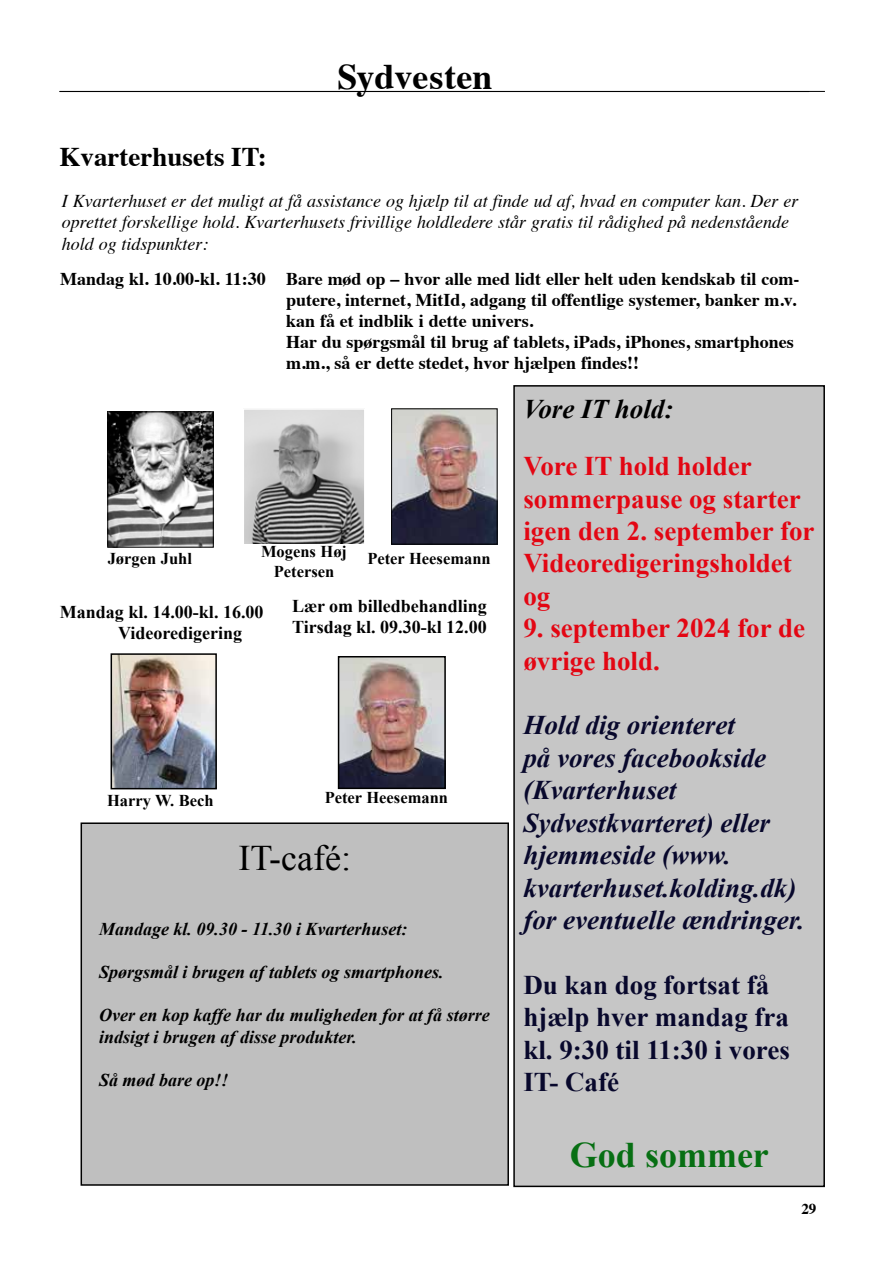
<style>
.page{position:relative;width:893px;height:1263px;background:#fff}
.page>*{position:absolute;margin:0;border:0;box-sizing:border-box;transform-origin:0 0}
.t1{font:700 36px "Times";color:#000}
.t2{font:700 36px "Times New Roman";color:#076f13}
.t3{font:36px "Times New Roman";color:#000}
.t4{font:italic 700 27px/32.4px "Times New Roman";color:#08082c}
.t5{font:700 27px/32.4px "Times New Roman";color:#e30613}
.t6{font:700 27px/32.4px "Times New Roman";color:#08082c}
.t7{font:700 27px "Times";color:#000}
.t8{font:italic 700 27px "Times New Roman";color:#000}
.t9{font:700 18px/21px "Times";color:#000}
.t10{font:italic 18px/21.6px "Times";color:#000}
.t11{font:italic 700 18px/21.6px "Times New Roman";color:#000}
.t12{font:700 18px/21px "Times New Roman";color:#000}
.t13{font:700 16.5px/19.8px "Times New Roman";color:#000;text-align:center}
.t14{font:700 15px "Times";color:#000}
</style>
<div class="page">
<hr style="left:60px;top:91px;width:765px;height:1px;background:#000">
<img style="left:109px;top:413px;width:103px;height:132px">
<div style="left:107px;top:411px;width:107px;height:136px;border:1px solid #000"></div>
<div style="left:81px;top:823px;width:427px;height:362px;background:#bfbfbf"></div>
<div style="left:81px;top:822px;width:428px;height:364px;border:2px solid #000"></div>
<img style="left:114px;top:656px;width:100px;height:130px">
<div style="left:111px;top:653px;width:106px;height:136px;border:2px solid #000"></div>
<img style="left:393px;top:410px;width:102px;height:132px">
<div style="left:391px;top:408px;width:106px;height:136px;border:1px solid #000"></div>
<img style="left:341px;top:659px;width:102px;height:127px">
<div style="left:338px;top:656px;width:108px;height:133px;border:2px solid #000"></div>
<div style="left:514px;top:386px;width:310px;height:800px;background:#c6c6c6"></div>
<div style="left:513px;top:385px;width:312px;height:802px;border:2px solid #000"></div>
<img style="left:246px;top:411px;width:117px;height:133px">
<div style="left:243px;top:408px;width:123px;height:144px;border:2px solid #fff"></div>
<h2 class="t7" style="left:60px;top:131px;width:209px">Kvarterhusets IT:</h2>
<h1 class="t1" style="left:337px;top:42px;width:156px">Sydvesten</h1>
<p class="t10" style="left:62px;top:189px;width:738px">I Kvarterhuset er det muligt at få assistance og hjælp til at finde ud af, hvad en computer kan. Der er oprettet forskellige hold. Kvarterhusets frivillige holdledere står gratis til rådighed på nedenstående hold og tidspunkter:</p>
<p class="t9" style="left:286px;top:266px;width:515px;text-indent:-226px">Mandag kl. 10.00-kl. 11:30 Bare mød op – hvor alle med lidt eller helt uden kendskab til com&shy;putere, internet, MitId, adgang til offentlige systemer, banker m.v. kan få et indblik i dette univers.<br>Har du spørgsmål til brug af tablets, iPads, iPhones, smartphones m.m., så er dette stedet, hvor hjælpen findes!!</p>
<p class="t13" style="left:108px;top:548px;width:86px">Jørgen Juhl</p>
<p class="t13" style="left:261px;top:541px;width:88px">Mogens Høj<br>Petersen</p>
<p class="t13" style="left:367px;top:548px;width:125px">Peter Heesemann</p>
<p class="t12" style="left:118px;top:601px;width:147px;text-indent:-58px">Mandag kl. 14.00-kl. 16.00<br>Videoredigering</p>
<p class="t12" style="left:292px;top:594px;width:196px;line-height:21.6px">Lær om billedbehandling<br>Tirsdag kl. 09.30-kl 12.00</p>
<p class="t13" style="left:107px;top:790px;width:108px">Harry W. Bech</p>
<p class="t13" style="left:325px;top:787px;width:125px">Peter Heesemann</p>
<h1 class="t3" style="left:238px;top:834px;width:114px">IT-café:</h1>
<p class="t11" style="left:99px;top:918px;width:310px">Mandage kl. 09.30 - 11.30 i Kvarterhuset:</p>
<p class="t11" style="left:99px;top:961px;width:346px">Spørgsmål i brugen af tablets og smartphones.</p>
<p class="t11" style="left:99px;top:1004px;width:392px">Over en kop kaffe har du muligheden for at få større indsigt i brugen af disse produkter.</p>
<p class="t11" style="left:99px;top:1069px;width:131px">Så mød bare op!!</p>
<h2 class="t8" style="left:523px;top:390px;width:152px">Vore IT hold:</h2>
<h2 class="t5" style="left:523px;top:449px;width:293px">Vore IT hold holder sommerpause og starter igen den 2. september for<br>Videoredigeringsholdet og</h2>
<h2 class="t5" style="left:523px;top:611px;width:283px">9. september 2024 for de øvrige hold.</h2>
<h2 class="t4" style="left:523px;top:708px;width:283px">Hold dig orienteret<br>på vores facebookside (Kvarterhuset<br>Sydvestkvarteret) eller hjemmeside (www. kvarterhuset.kolding.dk) for eventuelle ændringer.</h2>
<h2 class="t6" style="left:523px;top:968px;width:268px">Du kan dog fortsat få hjælp hver mandag fra kl. 9:30 til 11:30 i vores<br>IT- Café</h2>
<h1 class="t2" style="left:570px;top:1129px;width:200px">God sommer</h1>
<p class="t14" style="left:801px;top:1195px;width:16px">29</p>
</div>
